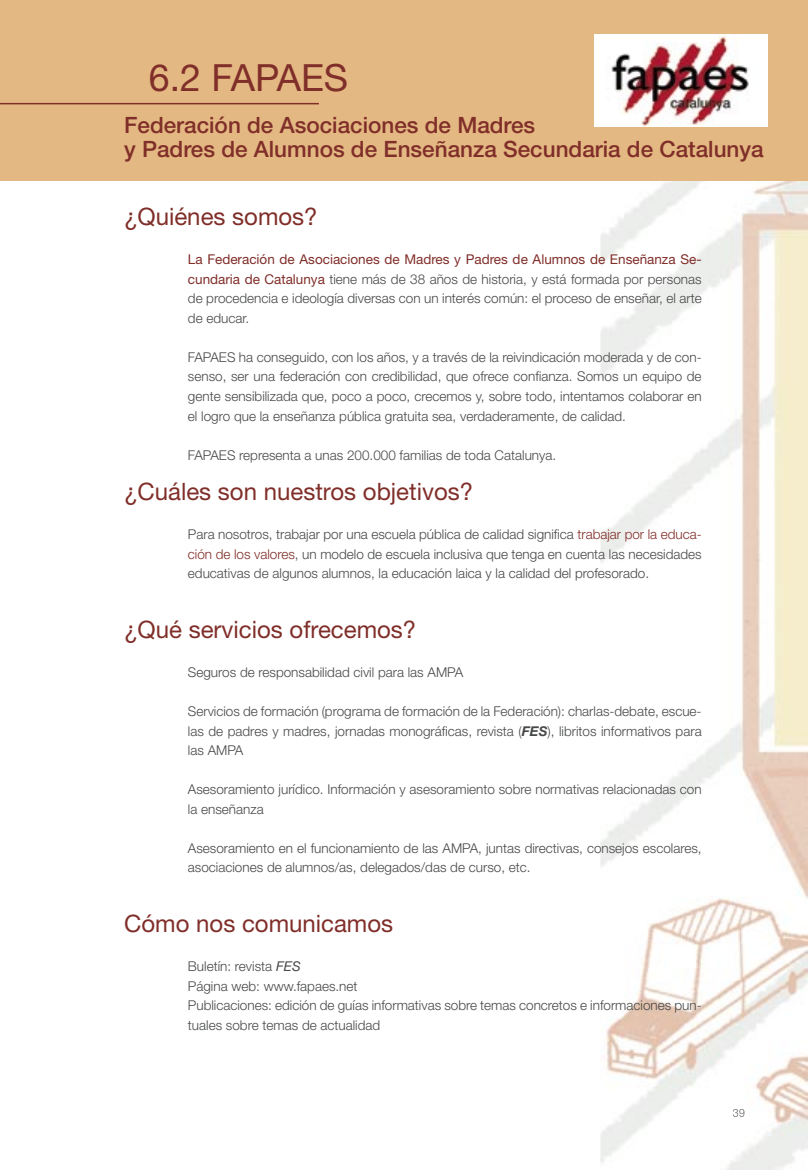
<style>
.page{position:relative;width:808px;height:1170px;background:#fff}
.page>*{position:absolute;margin:0;border:0;box-sizing:border-box;transform-origin:0 0}
.t1{font:37.5px "Helvetica Neue";color:#802e29}
.t2{font:24px "Helvetica Neue";color:#802e29}
.t3{font:500 22.5px/24px "Helvetica Neue";color:#802e29}
.t4{font:300 13.5px/19.5px "Helvetica Neue";color:#474848;text-align:justify}
.s1{font-weight:400;color:#802e29}
.s2{color:#802e29}
.s3{font-weight:700;font-style:italic}
.s4{font-weight:400;font-style:italic}
</style>
<div class="page">
<img style="left:600px;top:180px;width:208px;height:989px">
<svg style="left:733px;top:1108px;width:11px;height:8px"></svg>
<div style="left:0;top:0;width:808px;height:180px;background:#e4b882"></div>
<hr style="left:0;top:103px;width:319px;height:1px;background:#802e29">
<img style="left:594px;top:34px;width:173px;height:93px">
<h1 class="t1" style="left:149px;top:55px;width:201px">6.2 FAPAES</h1>
<h3 class="t3" style="left:124px;top:113px;width:641px">Federación de Asociaciones de Madres<br>y Padres de Alumnos de Enseñanza Secundaria de Catalunya</h3>
<h2 class="t2" style="left:124px;top:202px;width:195px">¿Quiénes somos?</h2>
<p class="t4" style="left:188px;top:249px;width:515px"><span class="s1">La Federación de Asociaciones de Madres y Padres de Alumnos de Enseñanza Se&shy;cundaria de Catalunya</span> tiene más de 38 años de historia, y está formada por personas de procedencia e ideología diversas con un interés común: el proceso de enseñar, el arte de educar.</p>
<p class="t4" style="left:188px;top:347px;width:515px">FAPAES ha conseguido, con los años, y a través de la reivindicación moderada y de con&shy;senso, ser una federación con credibilidad, que ofrece confianza. Somos un equipo de gente sensibilizada que, poco a poco, crecemos y, sobre todo, intentamos colaborar en el logro que la enseñanza pública gratuita sea, verdaderamente, de calidad.</p>
<p class="t4" style="left:188px;top:444px;width:370px">FAPAES representa a unas 200.000 familias de toda Catalunya.</p>
<h2 class="t2" style="left:124px;top:477px;width:350px">¿Cuáles son nuestros objetivos?</h2>
<p class="t4" style="left:188px;top:524px;width:515px">Para nosotros, trabajar por una escuela pública de calidad significa <span class="s2">trabajar por la educa&shy;ción de los valores</span>, un modelo de escuela inclusiva que tenga en cuenta las necesidades educativas de algunos alumnos, la educación laica y la calidad del profesorado.</p>
<h2 class="t2" style="left:124px;top:615px;width:294px">¿Qué servicios ofrecemos?</h2>
<p class="t4" style="left:188px;top:662px;width:277px">Seguros de responsabilidad civil para las AMPA</p>
<p class="t4" style="left:188px;top:701px;width:515px">Servicios de formación (programa de formación de la Federación): charlas-debate, escue&shy;las de padres y madres, jornadas monográficas, revista (<span class="s3">FES</span>), libritos informativos para las AMPA</p>
<p class="t4" style="left:188px;top:779px;width:515px">Asesoramiento jurídico. Información y asesoramiento sobre normativas relacionadas con la enseñanza</p>
<p class="t4" style="left:188px;top:837px;width:515px">Asesoramiento en el funcionamiento de las AMPA, juntas directivas, consejos escolares, asociaciones de alumnos/as, delegados/das de curso, etc.</p>
<h2 class="t2" style="left:124px;top:909px;width:270px">Cómo nos comunicamos</h2>
<p class="t4" style="left:188px;top:956px;width:515px;text-align:left">Buletín: revista <span class="s4">FES<br></span>Página web: www.fapaes.net<br>Publicaciones: edición de guías informativas sobre temas concretos e informaciones pun&shy;tuales sobre temas de actualidad</p>
</div>
